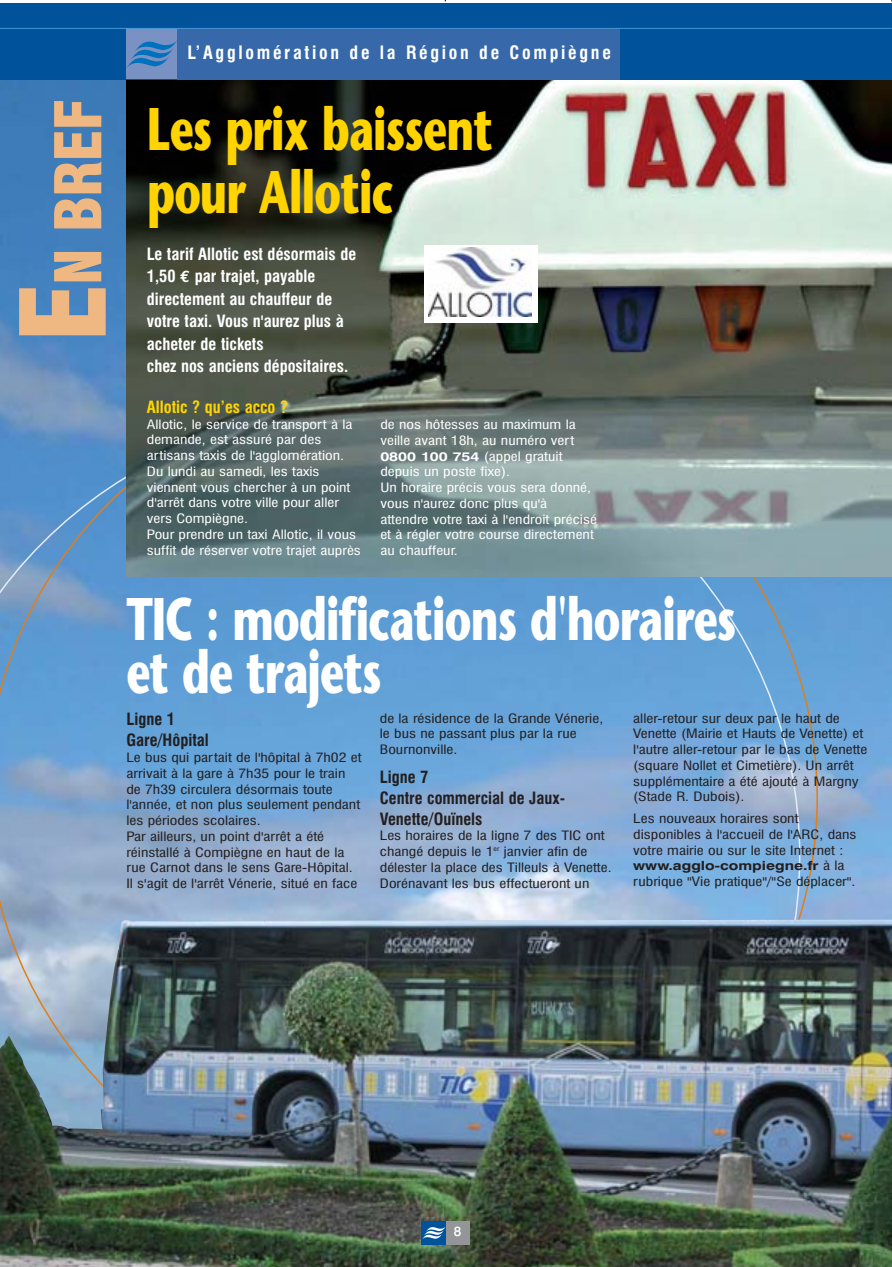
<style>
.page{position:relative;width:892px;height:1267px;background:#fff}
.page>*{position:absolute;margin:0;border:0;box-sizing:border-box;transform-origin:0 0}
.t1{font:900 condensed 62.7px "Swiss 721 BT";color:#efb781}
.t2{font:700 60px/52.5px "Stone Sans";letter-spacing:-.02em;color:#fff;scale:.7 1}
.t3{font:700 60px/63px "Stone Sans";letter-spacing:-.02em;color:#ffd400;scale:.7 1}
.t4{font:700 condensed 18px "Swiss 721 BT";letter-spacing:.15em;color:#fff}
.t5{font:700 condensed 16.5px/22.5px "Swiss 721 BT";color:#fff}
.t6{font:700 condensed 16.5px/21px "Swiss 721 BT";color:#231f20}
.t7{font:700 condensed 16.5px "Swiss 721 BT";color:#ffd400}
.t8{font:500 13.5px "Swiss 721 BT";color:#fff}
.t9{font:condensed 12.6px/15.8px "Swiss 721 BT";color:#231f20;scale:1.25 1}
.t10{font:condensed 12.6px/15.8px "Swiss 721 BT";color:#fff;scale:1.25 1}
.s1{font-size:115.05px}
.s2{font-family:"Euro Mono";font-stretch:normal}
.s3{font-weight:700;font-stretch:normal}
</style>
<div class="page">
<img style="left:0;top:0;width:892px;height:1267px">
<p class="t1" style="left:48px;top:342px;width:245px;rotate:-90deg"><span class="s1">E</span>N BREF</p>
<p class="t4" style="left:187px;top:44px;width:425px">L’Agglomération de la Région de Compiègne</p>
<p class="t3" style="left:147px;top:104px;width:495px">Les prix baissent pour Allotic</p>
<p class="t5" style="left:147px;top:244px;width:211px">Le tarif Allotic est désormais de<br>1,50 <span class="s2">€</span> par trajet, payable directement au chauffeur de votre taxi. Vous n'aurez plus à acheter de tickets<br>chez nos anciens dépositaires.</p>
<p class="t7" style="left:147px;top:399px;width:143px">Allotic ? qu’es acco ?</p>
<p class="t10" style="left:147px;top:417px;width:173px">Allotic, le service de transport à la demande, est assuré par des artisans taxis de l'agglomération.<br>Du lundi au samedi, les taxis viennent vous chercher à un point d'arrêt dans votre ville pour aller vers Compiègne.<br>Pour prendre un taxi Allotic, il vous suffit de réserver votre trajet auprès</p>
<p class="t2" style="left:126px;top:599px;width:873px">TIC : modifications d'horaires et de trajets</p>
<p class="t6" style="left:126px;top:710px;width:84px">Ligne 1<br>Gare/Hôpital</p>
<p class="t9" style="left:126px;top:750px;width:190px">Le bus qui partait de l'hôpital à 7h02 et arrivait à la gare à 7h35 pour le train de 7h39 circulera désormais toute l'année, et non plus seulement pendant les périodes scolaires.<br>Par ailleurs, un point d'arrêt a été réinstallé à Compiègne en haut de la rue Carnot dans le sens Gare-Hôpital.<br>Il s'agit de l'arrêt Vénerie, situé en face</p>
<p class="t10" style="left:380px;top:417px;width:175px">de nos hôtesses au maximum la veille avant 18h, au numéro vert<br><span class="s3">0800 100 754</span> (appel gratuit depuis un poste fixe).<br>Un horaire précis vous sera donné, vous n'aurez donc plus qu'à attendre votre taxi à l'endroit précisé et à régler votre course directement au chauffeur.</p>
<p class="t9" style="left:380px;top:711px;width:180px">de la résidence de la Grande Vénerie, le bus ne passant plus par la rue<br>Bournonville.</p>
<p class="t6" style="left:380px;top:767px;width:187px">Ligne 7<br>Centre commercial de Jaux-<br>Venette/Ouïnels</p>
<p class="t9" style="left:380px;top:829px;width:187px">Les horaires de la ligne 7 des TIC ont changé depuis le 1<sup>er</sup> janvier afin de délester la place des Tilleuls à Venette.<br>Dorénavant les bus effectueront un</p>
<p class="t9" style="left:633px;top:711px;width:189px">aller-retour sur deux par le haut de Venette (Mairie et Hauts de Venette) et l'autre aller-retour par le bas de Venette (square Nollet et Cimetière). Un arrêt supplémentaire a été ajouté à Margny (Stade R. Dubois).</p>
<p class="t9" style="left:633px;top:811px;width:180px">Les nouveaux horaires sont disponibles à l'accueil de l'ARC, dans votre mairie ou sur le site Internet : <span class="s3">www.agglo-compiegne.fr</span> à la rubrique "Vie pratique"/"Se déplacer".</p>
<p class="t8" style="left:454px;top:1225px;width:9px">8</p>
</div>
